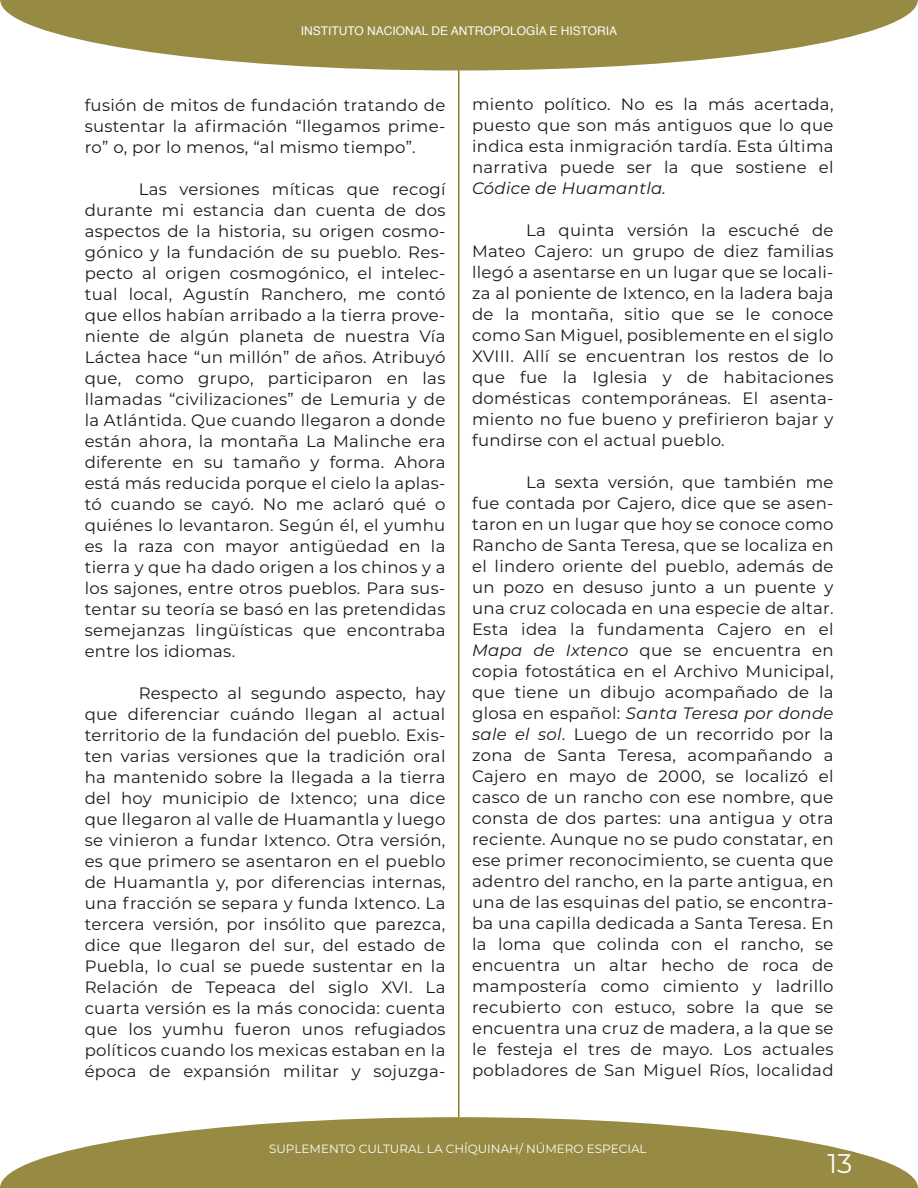
<style>
.page{position:relative;width:918px;height:1188px;background:#fff}
.page>*{position:absolute;margin:0;border:0;box-sizing:border-box;transform-origin:0 0}
.t1{font:27px "Montserrat";color:#fcfdfc}
.t2{font:16.5px/21px "Montserrat";letter-spacing:.02em;color:#1b181c;text-align:justify}
.t3{font:italic 16.5px "Montserrat";letter-spacing:.02em;color:#1a171b}
.t4{font:12px "Montserrat";color:#fcfcfc}
.t5{font:12px "Helvetica";color:#f9fbfa}
.s1{font-style:italic;color:#1a171b}
.s2{font-style:italic}
</style>
<div class="page">
<svg style="left:0;top:1117px;width:918px;height:71px;fill:#978b43"></svg>
<svg style="left:0;top:0;width:918px;height:70px;fill:#978b43"></svg>
<hr style="left:458px;top:70px;width:1px;height:1047px;background:#8c7e2e">
<p class="t5" style="left:301px;top:22px;width:318px">INSTITUTO NACIONAL DE ANTROPOLOGÍA E HISTORIA</p>
<p class="t2" style="left:85px;top:94px;width:362px">fusión de mitos de fundación tratando de sustentar la afirmación “llegamos prime&shy;ro” o, por lo menos, “al mismo tiempo”.</p>
<p class="t2" style="left:85px;top:178px;width:362px;text-indent:54px">Las versiones míticas que recogí durante mi estancia dan cuenta de dos aspectos de la historia, su origen cosmo&shy;gónico y la fundación de su pueblo. Res&shy;pecto al origen cosmogónico, el intelec&shy;tual local, Agustín Ranchero, me contó que ellos habían arribado a la tierra prove&shy;niente de algún planeta de nuestra Vía Láctea hace “un millón” de años. Atribuyó que, como grupo, participaron en las llamadas “civilizaciones” de Lemuria y de la Atlántida. Que cuando llegaron a donde están ahora, la montaña La Malinche era diferente en su tamaño y forma. Ahora está más reducida porque el cielo la aplas&shy;tó cuando se cayó. No me aclaró qué o quiénes lo levantaron. Según él, el yumhu es la raza con mayor antigüedad en la tierra y que ha dado origen a los chinos y a los sajones, entre otros pueblos. Para sus&shy;tentar su teoría se basó en las pretendidas semejanzas lingüísticas que encontraba entre los idiomas.</p>
<p class="t2" style="left:85px;top:682px;width:362px;text-indent:54px">Respecto al segundo aspecto, hay que diferenciar cuándo llegan al actual territorio de la fundación del pueblo. Exis&shy;ten varias versiones que la tradición oral ha mantenido sobre la llegada a la tierra del hoy municipio de Ixtenco; una dice que llegaron al valle de Huamantla y luego se vinieron a fundar Ixtenco. Otra versión, es que primero se asentaron en el pueblo de Huamantla y, por diferencias internas, una fracción se separa y funda Ixtenco. La tercera versión, por insólito que parezca, dice que llegaron del sur, del estado de Puebla, lo cual se puede sustentar en la Relación de Tepeaca del siglo XVI. La cuarta versión es la más conocida: cuenta que los yumhu fueron unos refugiados políticos cuando los mexicas estaban en la época de expansión militar y sojuzga-</p>
<p class="t2" style="left:472px;top:93px;width:363px">miento político. No es la más acertada, puesto que son más antiguos que lo que indica esta inmigración tardía. Esta última narrativa puede ser la que sostiene el</p>
<p class="t3" style="left:472px;top:177px;width:196px">Códice de Huamantla.</p>
<p class="t2" style="left:472px;top:219px;width:363px;text-indent:54px">La quinta versión la escuché de Mateo Cajero: un grupo de diez familias llegó a asentarse en un lugar que se locali&shy;za al poniente de Ixtenco, en la ladera baja de la montaña, sitio que se le conoce como San Miguel, posiblemente en el siglo XVIII. Allí se encuentran los restos de lo que fue la Iglesia y de habitaciones domésticas contemporáneas. El asenta&shy;miento no fue bueno y prefirieron bajar y fundirse con el actual pueblo.</p>
<p class="t2" style="left:472px;top:471px;width:363px;text-indent:54px">La sexta versión, que también me fue contada por Cajero, dice que se asen&shy;taron en un lugar que hoy se conoce como Rancho de Santa Teresa, que se localiza en el lindero oriente del pueblo, además de un pozo en desuso junto a un puente y una cruz colocada en una especie de altar.<br>Esta idea la fundamenta Cajero en el <span class="s1">Mapa de Ixtenco</span> que se encuentra en copia fotostática en el Archivo Municipal, que tiene un dibujo acompañado de la glosa en español: <span class="s2">Santa Teresa por donde sale el sol</span>. Luego de un recorrido por la zona de Santa Teresa, acompañando a Cajero en mayo de 2000, se localizó el casco de un rancho con ese nombre, que consta de dos partes: una antigua y otra reciente. Aunque no se pudo constatar, en ese primer reconocimiento, se cuenta que adentro del rancho, en la parte antigua, en una de las esquinas del patio, se encontra&shy;ba una capilla dedicada a Santa Teresa. En la loma que colinda con el rancho, se encuentra un altar hecho de roca de mampostería como cimiento y ladrillo recubierto con estuco, sobre la que se encuentra una cruz de madera, a la que se le festeja el tres de mayo. Los actuales pobladores de San Miguel Ríos, localidad</p>
<p class="t4" style="left:269px;top:1140px;width:379px">SUPLEMENTO CULTURAL LA CHÍQUINAH/ NÚMERO ESPECIAL</p>
<h1 class="t1" style="left:827px;top:1145px;width:26px">13</h1>
</div>
